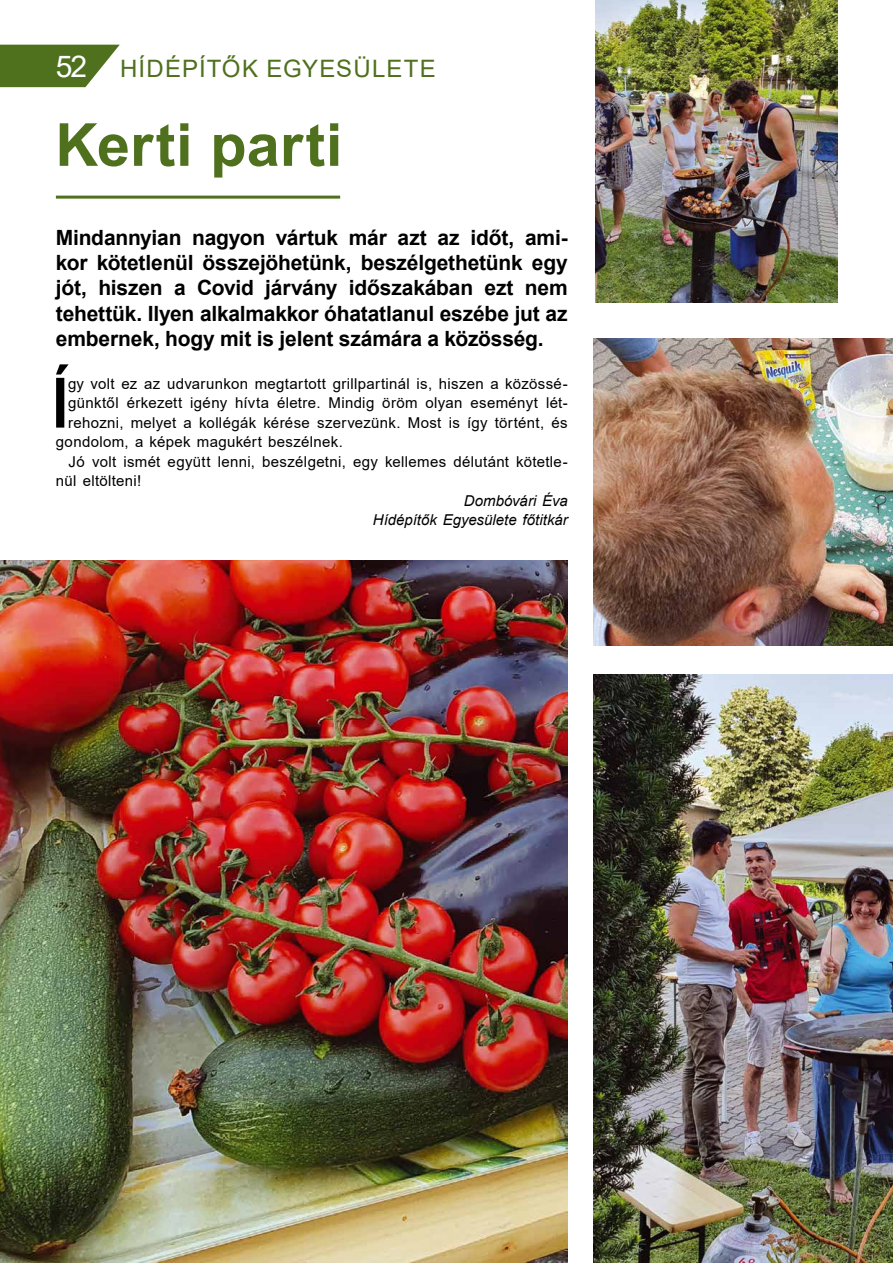
<style>
.page{position:relative;width:893px;height:1263px;background:#fff}
.page>*{position:absolute;margin:0;border:0;box-sizing:border-box;transform-origin:0 0}
.t1{font:700 69.45px "Arial Narrow";color:#000}
.t2{font:700 59.4px "Arial";letter-spacing:.005em;color:#4f701d}
.t3{font:24px "Arial";letter-spacing:.045em;color:#4f701d}
.t4{font:700 21px/25.2px "Arial";letter-spacing:-.01em;color:#000;text-align:justify}
.t5{font:15px "Arial";letter-spacing:.025em;color:#000}
.t6{font:italic 15px/19.5px "Arial";color:#000;text-align:right}
.s1{font-size:30px;color:#fff}
</style>
<div class="page">
<img style="left:0;top:560px;width:568px;height:703px">
<img style="left:595px;top:0;width:243px;height:302px">
<img style="left:594px;top:674px;width:299px;height:589px">
<img style="left:594px;top:338px;width:299px;height:308px">
<svg style="left:0;top:45px;width:120px;height:42px;background:#68843d"></svg>
<hr style="left:56px;top:196px;width:284px;height:3px;background:#4f701d">
<h3 class="t3" style="left:56px;top:52px;width:378px"><span class="s1">52</span> Hídépítők Egyesülete</h3>
<h2 class="t2" style="left:55px;top:103px;width:289px">Kerti parti</h2>
<p class="t4" style="left:56px;top:225px;width:513px">Mindannyian nagyon vártuk már azt az időt, ami&shy;kor kötetlenül összejöhetünk, beszélgethetünk egy jót, hiszen a Covid járvány időszakában ezt nem tehettük. Ilyen alkalmakkor óhatatlanul eszébe jut az embernek, hogy mit is jelent számára a közösség.</p>
<h1 class="t1" style="left:52px;top:351px;width:17px">Í</h1>
<p class="t5" style="left:68px;top:373px;width:501px">gy volt ez az udvarunkon megtartott grillpartinál is, hiszen a közössé-</p>
<p class="t5" style="left:68px;top:392px;width:501px">günktől érkezett igény hívta életre. Mindig öröm olyan eseményt lét-</p>
<p class="t5" style="left:68px;top:412px;width:501px">rehozni, melyet a kollégák kérése szervezünk. Most is így történt, és</p>
<p class="t5" style="left:56px;top:431px;width:288px">gondolom, a képek magukért beszélnek.</p>
<p class="t5" style="left:69px;top:451px;width:501px">Jó volt ismét együtt lenni, beszélgetni, egy kellemes délutánt kötetle-</p>
<p class="t5" style="left:56px;top:470px;width:87px">nül eltölteni!</p>
<p class="t6" style="left:373px;top:491px;width:196px">Dombóvári Éva<br>Hídépítők Egyesülete főtitkár</p>
</div>
